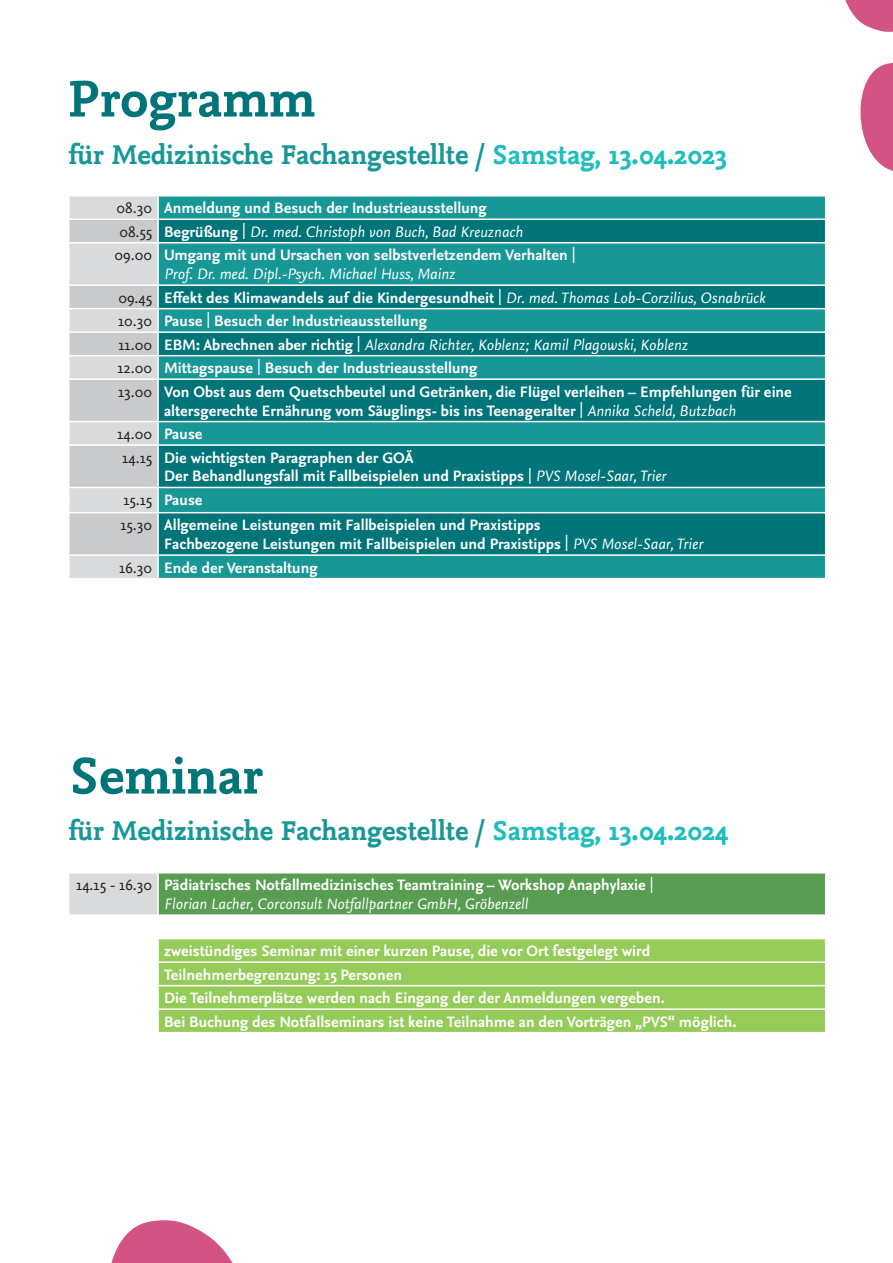
<style>
.page{position:relative;width:893px;height:1263px;background:#fff}
.page>*{position:absolute;margin:0;border:0;box-sizing:border-box;transform-origin:0 0}
.t1{font:700 54px "Nexus Mix Web W03";color:#007579}
.t2{font:700 28.5px "Nexus Mix Web W03";color:#189797}
.t3{font:700 15.75px/23.5px "Nexus Sans";color:#fff}
.t4{font:italic 15.75px "Nexus Sans";color:#fff}
.t5{font:15.75px "Nexus Sans";color:#231f20}
.s1{color:#21bdbd}
.s2{font-weight:400;color:#231f20}
.s3{font-style:normal;color:#231f20}
.s4{font-weight:700;font-style:normal}
.s5{font-style:normal;font-size:22.05px}
.s6{font-weight:400;font-size:22.05px}
.s7{font-weight:400;font-style:italic}
.s8{font-weight:700;color:#fff}
</style>
<div class="page">
<svg style="left:860px;top:63px;width:33px;height:108px"></svg>
<svg style="left:845px;top:0;width:48px;height:32px"></svg>
<svg style="left:111px;top:1220px;width:122px;height:43px"></svg>
<div style="left:159px;top:196px;width:666px;height:382px;background:#189797"></div>
<svg style="left:70px;top:196px;width:87px;height:382px;background:#d1d2d4"></svg>
<svg style="left:159px;top:220px;width:666px;height:334px;background:#0c8386"></svg>
<hr style="left:68px;top:218px;width:90px;height:2px;background:#fff">
<hr style="left:158px;top:218px;width:668px;height:2px;background:#fff">
<hr style="left:68px;top:242px;width:90px;height:1px;background:#fff">
<hr style="left:158px;top:242px;width:668px;height:1px;background:#fff">
<hr style="left:68px;top:284px;width:90px;height:2px;background:#fff">
<hr style="left:158px;top:284px;width:668px;height:2px;background:#fff">
<hr style="left:68px;top:308px;width:90px;height:1px;background:#fff">
<hr style="left:158px;top:308px;width:668px;height:1px;background:#fff">
<hr style="left:68px;top:331px;width:90px;height:2px;background:#fff">
<hr style="left:158px;top:331px;width:668px;height:2px;background:#fff">
<hr style="left:68px;top:355px;width:90px;height:1px;background:#fff">
<hr style="left:158px;top:355px;width:668px;height:1px;background:#fff">
<hr style="left:68px;top:378px;width:90px;height:2px;background:#fff">
<hr style="left:158px;top:378px;width:668px;height:2px;background:#fff">
<hr style="left:68px;top:421px;width:90px;height:1px;background:#fff">
<hr style="left:158px;top:421px;width:668px;height:1px;background:#fff">
<hr style="left:68px;top:444px;width:90px;height:2px;background:#fff">
<hr style="left:158px;top:444px;width:668px;height:2px;background:#fff">
<hr style="left:68px;top:487px;width:90px;height:1px;background:#fff">
<hr style="left:158px;top:487px;width:668px;height:1px;background:#fff">
<hr style="left:68px;top:512px;width:90px;height:1px;background:#fff">
<hr style="left:158px;top:512px;width:668px;height:1px;background:#fff">
<hr style="left:68px;top:554px;width:90px;height:2px;background:#fff">
<hr style="left:158px;top:554px;width:668px;height:2px;background:#fff">
<div style="left:69px;top:873px;width:89px;height:42px;background:#d9dadc"></div>
<div style="left:158px;top:873px;width:668px;height:42px;background:#599d52"></div>
<hr style="left:68px;top:873px;width:2px;height:41px;background:#fff">
<hr style="left:157px;top:873px;width:2px;height:41px;background:#fff">
<hr style="left:825px;top:873px;width:1px;height:41px;background:#fff">
<hr style="left:68px;top:914px;width:90px;height:2px;background:#fff">
<hr style="left:158px;top:914px;width:668px;height:2px;background:#fff">
<svg style="left:158px;top:939px;width:668px;height:93px;background:#9acd61"></svg>
<h1 class="t1" style="left:68px;top:68px;width:249px">Programm</h1>
<h2 class="t2" style="left:68px;top:138px;width:660px">für Medizinische Fachangestellte / <span class="s1">Samstag, 13.04.2023</span></h2>
<p class="t3" style="left:117px;top:196px;width:372px"><span class="s2">08.30</span> Anmeldung und Besuch der Industrieausstellung</p>
<p class="t4" style="left:119px;top:221px;width:405px"><span class="s3">08.55</span> <span class="s4">Begrüßung</span> <span class="s5">l</span> Dr. med. Christoph von Buch, Bad Kreuznach</p>
<p class="t3" style="left:115px;top:243px;width:463px"><span class="s2">09.00</span> Umgang mit und Ursachen von selbstverletzendem Verhalten <span class="s6">l</span></p>
<p class="t3" style="left:117px;top:262px;width:676px;text-indent:47px"><span class="s7">Prof. Dr. med. Dipl.-Psych. Michael Huss, Mainz<br></span><span class="s2">09.45</span> Effekt des Klimawandels auf die Kindergesundheit <span class="s6">l</span> <span class="s7">Dr. med. Thomas Lob-Corzilius, Osnabrück </span><span class="s2">10.30</span> Pause <span class="s6">l</span> Besuch der Industrieausstellung<br><span class="s2">11.00</span> EBM: Abrechnen aber richtig <span class="s6">l</span> <span class="s7">Alexandra Richter, Koblenz; Kamil Plagowski, Koblenz<br></span><span class="s2">12.00</span> Mittagspause <span class="s6">l</span> Besuch der Industrieausstellung<br><span class="s2">13.00</span> Von Obst aus dem Quetschbeutel und Getränken, die Flügel verleihen – Empfehlungen für eine</p>
<p class="t3" style="left:164px;top:398px;width:573px">altersgerechte Ernährung vom Säuglings- bis ins Teenageralter <span class="s6">l</span> <span class="s7">Annika Scheld, Butzbach</span></p>
<p class="t5" style="left:117px;top:424px;width:87px">14.00 <span class="s8">Pause</span></p>
<p class="t3" style="left:122px;top:445px;width:293px"><span class="s2">14.15</span> Die wichtigsten Paragraphen der GOÄ</p>
<p class="t3" style="left:123px;top:464px;width:544px;text-indent:41px">Der Behandlungsfall mit Fallbeispielen und Praxistipps <span class="s6">l</span> <span class="s7">PVS Mosel-Saar, Trier<br></span><span class="s2">15.15</span> Pause</p>
<p class="t3" style="left:164px;top:515px;width:541px;line-height:18.9px;text-indent:-44px"><span class="s2">15.30</span> Allgemeine Leistungen mit Fallbeispielen und Praxistipps<br>Fachbezogene Leistungen mit Fallbeispielen und Praxistipps <span class="s6">l</span> <span class="s7">PVS Mosel-Saar, Trier</span></p>
<p class="t3" style="left:119px;top:555px;width:200px"><span class="s2">16.30</span> Ende der Veranstaltung</p>
<h1 class="t1" style="left:68px;top:745px;width:196px">Seminar</h1>
<h2 class="t2" style="left:68px;top:815px;width:662px">für Medizinische Fachangestellte / <span class="s1">Samstag, 13.04.2024</span></h2>
<p class="t3" style="left:164px;top:875px;width:491px;line-height:18.9px;text-indent:-88px"><span class="s2">14.15 - 16.30</span> Pädiatrisches Notfallmedizinisches Teamtraining – Workshop Anaphylaxie <span class="s6">l<br></span><span class="s7">Florian Lacher, Corconsult Notfallpartner GmbH, Gröbenzell</span></p>
<p class="t3" style="left:164px;top:939px;width:574px">zweistündiges Seminar mit einer kurzen Pause, die vor Ort festgelegt wird Teilnehmerbegrenzung: 15 Personen<br>Die Teilnehmerplätze werden nach Eingang der der Anmeldungen vergeben.<br>Bei Buchung des Notfallseminars ist keine Teilnahme an den Vorträgen „PVS“ möglich.</p>
</div>
